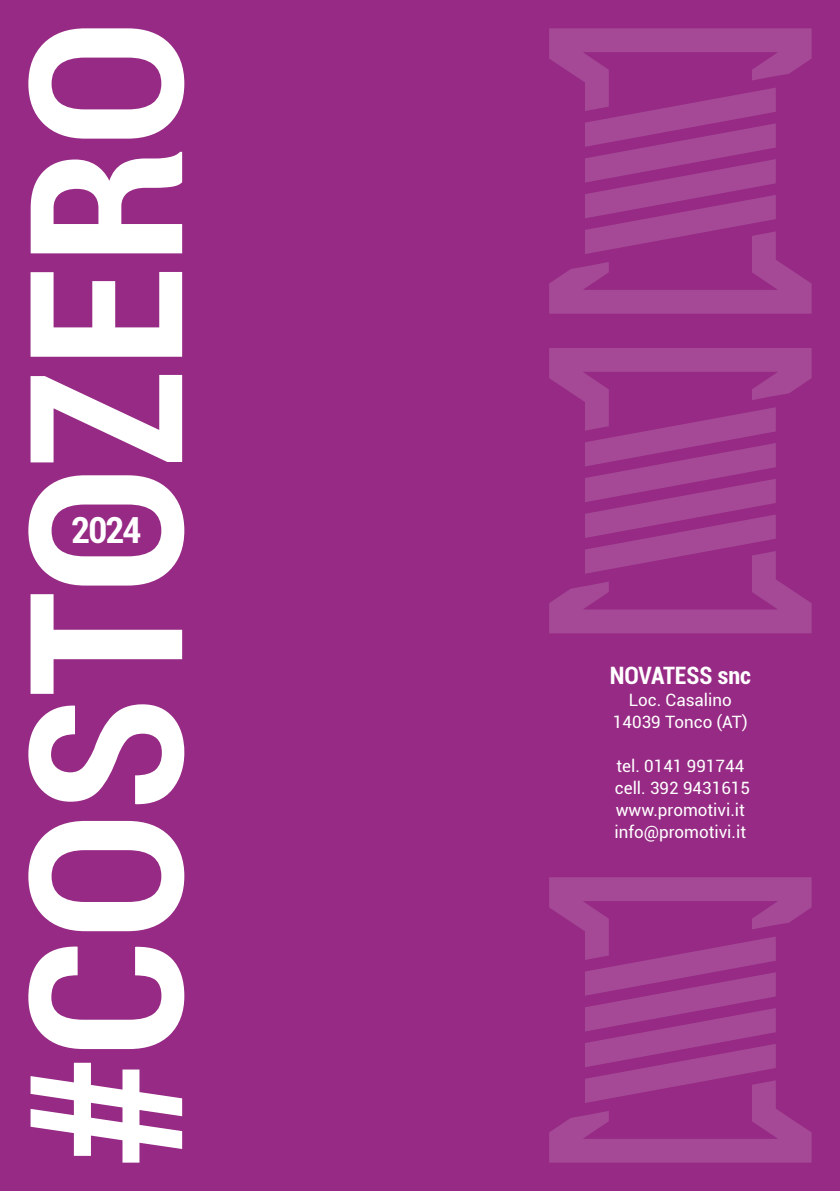
<style>
.page{position:relative;width:840px;height:1191px;background:#fff}
.page>*{position:absolute;margin:0;border:0;box-sizing:border-box;transform-origin:0 0}
.t1{font:700 condensed 36px "Roboto";color:#fff}
.t2{font:700 condensed 24px "Roboto";color:#fff}
.t3{font:17px/22px "Roboto";color:#fff;text-align:center}
</style>
<div class="page">
<div style="left:0;top:0;width:839px;height:1191px;background:#962a84"></div>
<svg style="left:549px;top:877px;width:262px;height:285px;background:#9d398c"></svg>
<svg style="left:549px;top:348px;width:262px;height:285px;background:#9d398c"></svg>
<svg style="left:549px;top:28px;width:262px;height:286px;background:#9d398c"></svg>
<svg style="left:28px;top:28px;width:156px;height:1134px;fill:#962a84"></svg>
<h1 class="t1" style="left:71px;top:505px;width:72px">2024</h1>
<h2 class="t2" style="left:609px;top:659px;width:143px">NOVATESS snc</h2>
<p class="t3" style="left:612px;top:688px;width:136px">Loc. Casalino<br>14039 Tonco (AT)</p>
<p class="t3" style="left:614px;top:754px;width:137px;text-align:left">tel. 0141 991744 cell. 392 9431615 www.promotivi.it info@promotivi.it</p>
</div>
